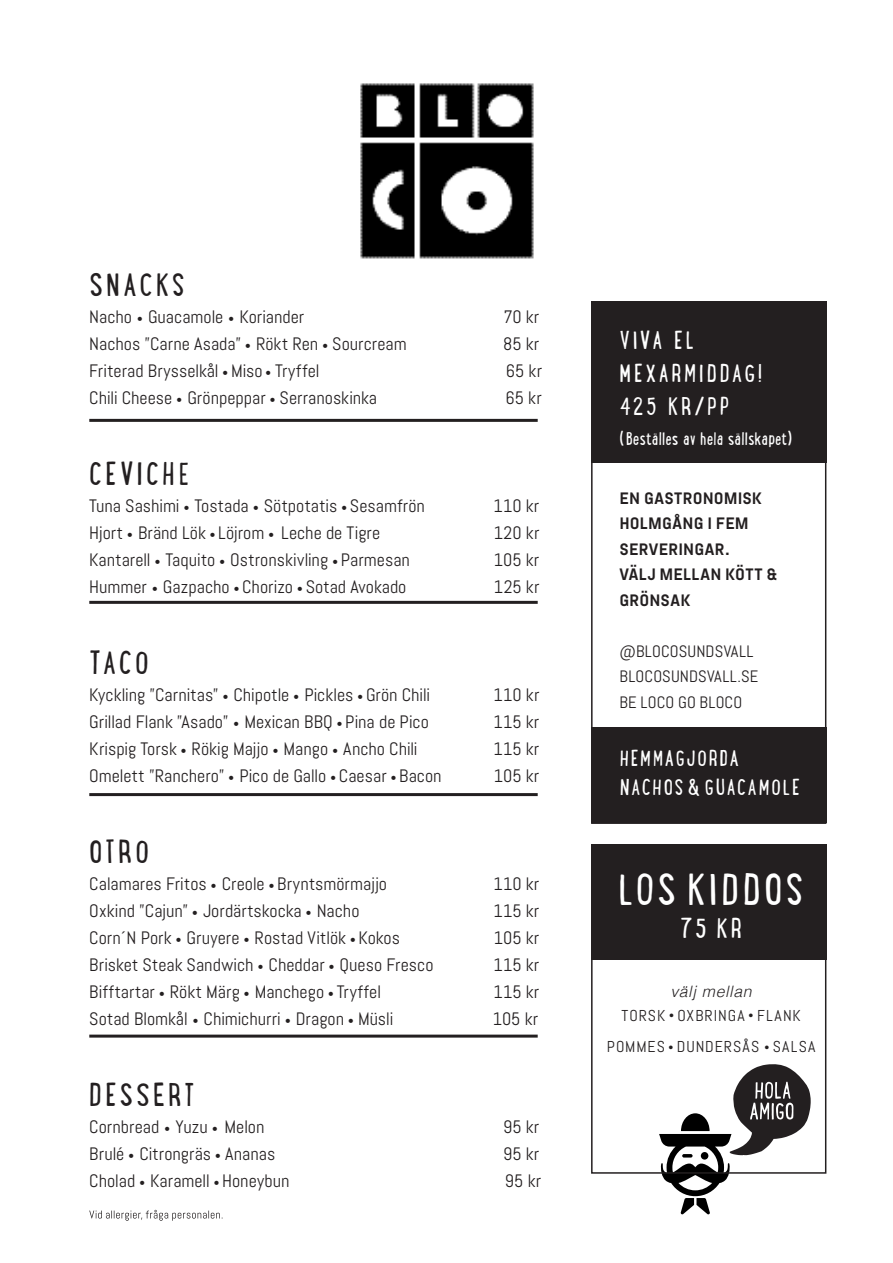
<style>
.page{position:relative;width:893px;height:1263px;background:#fff}
.page>*{position:absolute;margin:0;border:0;box-sizing:border-box;transform-origin:0 0}
.t1{font:48px "Lunch Box";letter-spacing:.065em;color:#fff}
.t2{font:34.5px "Lunch Box";letter-spacing:.09em;color:#231f20}
.t3{font:30px "Lunch Box";color:#fff}
.t4{font:27px "Lunch Box";letter-spacing:.09em;color:#fff}
.t5{font:24px "Lunch Box";letter-spacing:.07em;color:#fff}
.t6{font:19.5px "Lunch Box";letter-spacing:-.005em;color:#fff}
.t7{font:18px "Abel Pro";color:#231f20}
.t8{font:700 16.5px "Abel Pro";letter-spacing:.015em;color:#231f20}
.t9{font:16.5px "Abel Pro";letter-spacing:.01em;color:#231f20}
.t10{font:15.75px "Abel Pro";letter-spacing:.065em;color:#231f20}
.t11{font:italic 300 15.75px "Helvetica";letter-spacing:.04em;color:#231f20}
.s1{font-size:12px}
.s2{font-size:10.5px}
</style>
<div class="page">
<img style="left:360px;top:83px;width:174px;height:176px">
<hr style="left:89px;top:419px;width:449px;height:3px;background:#231f20">
<hr style="left:89px;top:601px;width:449px;height:3px;background:#231f20">
<hr style="left:89px;top:793px;width:449px;height:3px;background:#231f20">
<svg style="left:659px;top:1064px;width:152px;height:151px"></svg>
<svg style="left:89px;top:1210px;width:134px;height:11px"></svg>
<hr style="left:89px;top:1034px;width:449px;height:3px;background:#231f20">
<div style="left:591px;top:844px;width:235px;height:330px;border:2px solid #231f20"></div>
<div style="left:591px;top:844px;width:235px;height:116px;background:#231f20"></div>
<div style="left:591px;top:301px;width:235px;height:162px;background:#231f20"></div>
<div style="left:591px;top:727px;width:235px;height:96px;background:#231f20"></div>
<p class="t2" style="left:89px;top:260px;width:97px">SNACKS</p>
<p class="t7" style="left:89px;top:305px;width:216px">Nacho <span class="s1">•</span> Guacamole <span class="s1">•</span> Koriander</p>
<p class="t7" style="left:503px;top:305px;width:37px">70 kr</p>
<p class="t7" style="left:89px;top:332px;width:319px">Nachos ”Carne Asada” <span class="s1">•</span> Rökt Ren <span class="s1">•</span> Sourcream</p>
<p class="t7" style="left:503px;top:332px;width:38px">85 kr</p>
<p class="t7" style="left:89px;top:359px;width:232px">Friterad Brysselkål <span class="s1">•</span> Miso <span class="s1">•</span> Tryffel</p>
<p class="t7" style="left:506px;top:359px;width:38px">65 kr</p>
<p class="t7" style="left:89px;top:386px;width:289px">Chili Cheese <span class="s1">•</span> Grönpeppar <span class="s1">•</span> Serranoskinka</p>
<p class="t7" style="left:506px;top:386px;width:38px">65 kr</p>
<p class="t2" style="left:89px;top:449px;width:101px">CEVICHE</p>
<p class="t7" style="left:89px;top:494px;width:337px">Tuna Sashimi <span class="s1">•</span> Tostada <span class="s1">•</span> Sötpotatis <span class="s1">•</span> Sesamfrön</p>
<p class="t7" style="left:494px;top:494px;width:47px">110 kr</p>
<p class="t7" style="left:89px;top:521px;width:292px">Hjort <span class="s1">•</span> Bränd Lök <span class="s1">•</span> Löjrom <span class="s1">•</span> Leche de Tigre</p>
<p class="t7" style="left:494px;top:521px;width:47px">120 kr</p>
<p class="t7" style="left:89px;top:548px;width:322px">Kantarell <span class="s1">•</span> Taquito <span class="s1">•</span> Ostronskivling <span class="s1">•</span> Parmesan</p>
<p class="t7" style="left:494px;top:548px;width:47px">105 kr</p>
<p class="t7" style="left:89px;top:575px;width:319px">Hummer <span class="s1">•</span> Gazpacho <span class="s1">•</span> Chorizo <span class="s1">•</span> Sotad Avokado</p>
<p class="t7" style="left:494px;top:575px;width:47px">125 kr</p>
<p class="t2" style="left:89px;top:638px;width:61px">TACO</p>
<p class="t7" style="left:89px;top:683px;width:342px">Kyckling ”Carnitas” <span class="s1">•</span> Chipotle <span class="s1">•</span> Pickles <span class="s1">•</span> Grön Chili</p>
<p class="t7" style="left:494px;top:683px;width:47px">110 kr</p>
<p class="t7" style="left:89px;top:710px;width:341px">Grillad Flank ”Asado” <span class="s1">•</span> Mexican BBQ <span class="s1">•</span> Pina de Pico</p>
<p class="t7" style="left:494px;top:710px;width:47px">115 kr</p>
<p class="t7" style="left:89px;top:737px;width:330px">Krispig Torsk <span class="s1">•</span> Rökig Majjo <span class="s1">•</span> Mango <span class="s1">•</span> Ancho Chili</p>
<p class="t7" style="left:494px;top:737px;width:47px">115 kr</p>
<p class="t7" style="left:89px;top:764px;width:354px">Omelett ”Ranchero” <span class="s1">•</span> Pico de Gallo <span class="s1">•</span> Caesar <span class="s1">•</span> Bacon</p>
<p class="t7" style="left:494px;top:764px;width:47px">105 kr</p>
<p class="t2" style="left:89px;top:827px;width:61px">OTRO</p>
<p class="t7" style="left:89px;top:872px;width:299px">Calamares Fritos <span class="s1">•</span> Creole <span class="s1">•</span> Bryntsmörmajjo</p>
<p class="t7" style="left:494px;top:872px;width:47px">110 kr</p>
<p class="t7" style="left:89px;top:899px;width:272px">Oxkind ”Cajun” <span class="s1">•</span> Jordärtskocka <span class="s1">•</span> Nacho</p>
<p class="t7" style="left:494px;top:899px;width:47px">115 kr</p>
<p class="t7" style="left:89px;top:926px;width:312px">Corn´N Pork <span class="s1">•</span> Gruyere <span class="s1">•</span> Rostad Vitlök <span class="s1">•</span> Kokos</p>
<p class="t7" style="left:494px;top:926px;width:47px">105 kr</p>
<p class="t7" style="left:89px;top:953px;width:346px">Brisket Steak Sandwich <span class="s1">•</span> Cheddar <span class="s1">•</span> Queso Fresco</p>
<p class="t7" style="left:494px;top:953px;width:47px">115 kr</p>
<p class="t7" style="left:89px;top:980px;width:293px">Bifftartar <span class="s1">•</span> Rökt Märg <span class="s1">•</span> Manchego <span class="s1">•</span> Tryffel</p>
<p class="t7" style="left:494px;top:980px;width:47px">115 kr</p>
<p class="t7" style="left:89px;top:1007px;width:305px">Sotad Blomkål <span class="s1">•</span> Chimichurri <span class="s1">•</span> Dragon <span class="s1">•</span> Müsli</p>
<p class="t7" style="left:493px;top:1007px;width:47px">105 kr</p>
<p class="t2" style="left:89px;top:1070px;width:107px">DESSERT</p>
<p class="t7" style="left:89px;top:1115px;width:177px">Cornbread <span class="s1">•</span> Yuzu <span class="s1">•</span> Melon</p>
<p class="t7" style="left:503px;top:1115px;width:38px">95 kr</p>
<p class="t7" style="left:89px;top:1142px;width:188px">Brulé <span class="s1">•</span> Citrongräs <span class="s1">•</span> Ananas</p>
<p class="t7" style="left:503px;top:1142px;width:38px">95 kr</p>
<p class="t7" style="left:89px;top:1169px;width:202px">Cholad <span class="s1">•</span> Karamell <span class="s1">•</span> Honeybun</p>
<p class="t7" style="left:505px;top:1169px;width:38px">95 kr</p>
<p class="t4" style="left:620px;top:321px;width:76px">VIVA EL</p>
<p class="t4" style="left:620px;top:354px;width:144px">MEXARMIDDAG!</p>
<p class="t4" style="left:620px;top:387px;width:111px">425 KR/PP</p>
<p class="t6" style="left:620px;top:425px;width:174px">(Beställes av hela sällskapet)</p>
<p class="t8" style="left:620px;top:486px;width:144px">EN GASTRONOMISK</p>
<p class="t8" style="left:620px;top:512px;width:131px">HOLMGÅNG I FEM</p>
<p class="t8" style="left:620px;top:537px;width:112px">SERVERINGAR.</p>
<p class="t8" style="left:620px;top:563px;width:160px">VÄLJ MELLAN KÖTT &amp;</p>
<p class="t8" style="left:620px;top:588px;width:72px">GRÖNSAK</p>
<p class="t9" style="left:620px;top:640px;width:135px">@BLOCOSUNDSVALL</p>
<p class="t9" style="left:620px;top:666px;width:140px">BLOCOSUNDSVALL.SE</p>
<p class="t9" style="left:620px;top:691px;width:124px">BE LOCO GO BLOCO</p>
<p class="t5" style="left:620px;top:742px;width:121px">HEMMAGJORDA</p>
<p class="t5" style="left:620px;top:770px;width:182px">NACHOS &amp; GUACAMOLE</p>
<p class="t1" style="left:618px;top:856px;width:187px">LOS KIDDOS</p>
<p class="t3" style="left:680px;top:908px;width:63px">75 KR</p>
<p class="t11" style="left:671px;top:978px;width:83px">välj mellan</p>
<p class="t10" style="left:621px;top:1005px;width:181px">TORSK <span class="s2">•</span> OXBRINGA <span class="s2">•</span> FLANK</p>
<p class="t10" style="left:607px;top:1037px;width:210px">POMMES <span class="s2">•</span> DUNDERSÅS <span class="s2">•</span> SALSA</p>
</div>
